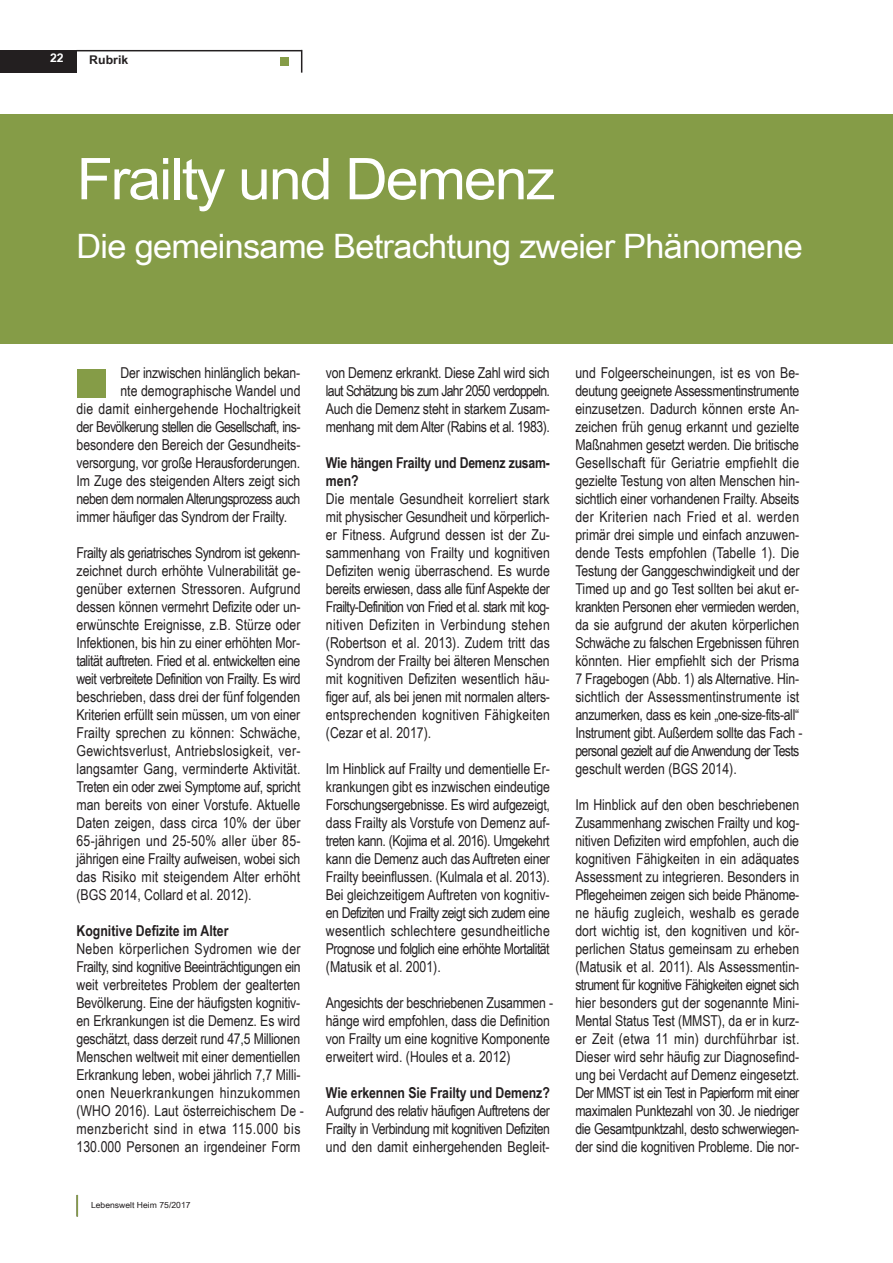
<style>
.page{position:relative;width:893px;height:1263px;background:#fff}
.page>*{position:absolute;margin:0;border:0;box-sizing:border-box;transform-origin:0 0}
.t1{font:57.6px "Arial Narrow";letter-spacing:-.025em;color:#fff;scale:1.25 1}
.t2{font:33.6px "Arial Narrow";letter-spacing:-.02em;color:#fff;scale:1.25 1}
.t3{font:15px/18px "Arial Narrow";letter-spacing:-.005em;color:#231f20;text-align:justify}
.t4{font:700 15px/18px "Arial Narrow";letter-spacing:-.005em;color:#231f20}
.t5{font:15px "Arial Narrow";letter-spacing:-.035em;color:#231f20}
.t6{font:700 12px "Arial Narrow";color:#231f20;scale:1.25 1}
.t7{font:700 12px "Arial Narrow";color:#fff;scale:1.25 1}
.t8{font:8.4px "Arial Narrow";color:#231f20;scale:1.25 1}
</style>
<div class="page">
<div style="left:0;top:115px;width:893px;height:229px;background:#859c47"></div>
<div style="left:0;top:50px;width:77px;height:22px;background:#231f20"></div>
<svg style="left:301px;top:51px;width:1px;height:22px"></svg>
<hr style="left:77px;top:50px;width:225px;height:1px;background:#231f20">
<div style="left:280px;top:57px;width:9px;height:8px;background:#859c47"></div>
<svg style="left:77px;top:1195px;width:1px;height:21px"></svg>
<div style="left:77px;top:369px;width:28px;height:29px;background:#859c47"></div>
<p class="t7" style="left:50px;top:51px;width:12px">22</p>
<p class="t6" style="left:89px;top:53px;width:33px">Rubrik</p>
<h1 class="t1" style="left:77px;top:145px;width:384px">Frailty und Demenz</h1>
<h2 class="t2" style="left:77px;top:226px;width:583px">Die gemeinsame Betrachtung zweier Phänomene</h2>
<p class="t3" style="left:120px;top:364px;width:181px">Der inzwischen hinlänglich bekan-</p>
<p class="t3" style="left:120px;top:382px;width:182px">nte demographische Wandel und</p>
<p class="t3" style="left:77px;top:400px;width:226px">die damit einhergehende Hochaltrigkeit</p>
<p class="t5" style="left:77px;top:418px;width:225px">der Bevölkerung stellen die Gesellschaft, ins-</p>
<p class="t3" style="left:77px;top:436px;width:225px">besondere den Bereich der Gesund heits -</p>
<p class="t3" style="left:77px;top:454px;width:225px">versorgung, vor große Heraus for de run gen.</p>
<p class="t3" style="left:77px;top:472px;width:225px">Im Zuge des steigenden Alters zeigt sich</p>
<p class="t5" style="left:77px;top:490px;width:225px">neben dem normalen Alterungs prozess auch</p>
<p class="t3" style="left:77px;top:508px;width:212px">immer häufiger das Syndrom der Frailty.</p>
<p class="t3" style="left:77px;top:544px;width:226px">Frailty als geriatrisches Syndrom ist gekenn - zeichnet durch erhöhte Vulnerabilität ge - genüber externen Stressoren. Aufgrund dessen können vermehrt Defizite oder un - erwünschte Ereignisse, z.B. Stürze oder Infektionen, bis hin zu einer erhöhten Mor - ta lität auftreten. Fried et al. entwickelten eine weit verbreitete Definition von Frailty. Es wird beschrieben, dass drei der fünf folgenden Kriterien erfüllt sein müssen, um von einer Frailty sprechen zu können: Schwäche, Gewichtsverlust, Antriebslosigkeit, ver&shy;langsamter Gang, verminderte Aktivität.<br>Treten ein oder zwei Symptome auf, spricht man bereits von einer Vorstufe. Aktuelle Daten zeigen, dass circa 10% der über 65-jährigen und 25-50% aller über 85- jährigen eine Frailty aufweisen, wobei sich das Risiko mit steigendem Alter erhöht (BGS 2014, Collard et al. 2012).</p>
<p class="t4" style="left:77px;top:922px;width:153px">Kognitive Defizite im Alter</p>
<p class="t3" style="left:76px;top:940px;width:229px;text-align:left">Neben körperlichen Sydromen wie der Frailty, sind kognitive Beeinträchtigungen ein weit verbreitetes Problem der gealterten Bevölkerung. Eine der häufigsten kognitiv&shy;en Erkrankungen ist die Demenz. Es wird ge schätzt, dass derzeit rund 47,5 Millionen Menschen weltweit mit einer dementiellen Erkrankung leben, wobei jährlich 7,7 Milli - onen Neuerkrankungen hinzukommen (WHO 2016). Laut österreichischem De - menzbericht sind in etwa 115.000 bis 130.000 Personen an irgendeiner Form</p>
<p class="t8" style="left:91px;top:1200px;width:81px">Lebenswelt Heim 75/2017</p>
<p class="t3" style="left:326px;top:364px;width:225px">von De menz erkrankt. Diese Zahl wird sich laut Schätzung bis zum Jahr 2050 verdop peln.<br>Auch die Demenz steht in starkem Zu sam - menhang mit dem Alter (Rabins et al. 1983).</p>
<p class="t4" style="left:326px;top:454px;width:225px">Wie hängen Frailty und Demenz zusam&shy;men?</p>
<p class="t3" style="left:326px;top:490px;width:226px">Die mentale Gesundheit korreliert stark mit physischer Gesundheit und körperlich&shy;er Fitness. Aufgrund dessen ist der Zu - sammenhang von Frailty und kognitiven Defiziten wenig überraschend. Es wurde bereits erwiesen, dass alle fünf Aspekte der Frailty-Definition von Fried et al. stark mit kog&shy;nitiven Defiziten in Verbindung stehen (Robertson et al. 2013). Zudem tritt das Syndrom der Frailty bei älteren Menschen mit kognitiven Defiziten wesentlich häu&shy;figer auf, als bei jenen mit normalen alters - entsprechenden kognitiven Fähigkeiten (Cezar et al. 2017).</p>
<p class="t3" style="left:326px;top:760px;width:226px">Im Hinblick auf Frailty und dementielle Er - krankungen gibt es inzwischen eindeutige Forschungsergebnisse. Es wird aufgezeigt, dass Frailty als Vorstufe von Demenz auf - treten kann. (Kojima et al. 2016). Umgekehrt kann die Demenz auch das Auftreten einer Frailty beeinflussen. (Kulmala et al. 2013).<br>Bei gleichzeitigem Auftreten von kognitiv&shy;en Defiziten und Frailty zeigt sich zudem eine wesentlich schlechtere gesundheitliche Prognose und folglich eine erhöhte Mortalität (Matusik et al. 2001).</p>
<p class="t3" style="left:326px;top:994px;width:229px;text-align:left">Angesichts der beschriebenen Zusammen - hänge wird empfohlen, dass die Definition von Frailty um eine kognitive Komponente erweitert wird. (Houles et a. 2012)</p>
<p class="t4" style="left:326px;top:1084px;width:225px">Wie erkennen Sie Frailty und Demenz?</p>
<p class="t3" style="left:326px;top:1102px;width:226px">Aufgrund des relativ häufigen Auftretens der Frailty in Verbindung mit kognitiven Defiziten und den damit einhergehenden Begleit-</p>
<p class="t3" style="left:575px;top:364px;width:229px;text-align:left">und Folgeerscheinungen, ist es von Be - deutung geeignete Assessment instrumente einzusetzen. Dadurch können erste An - zeichen früh genug erkannt und gezielte Maßnahmen gesetzt werden. Die briti sche Gesellschaft für Geriatrie empfiehlt die gezielte Testung von alten Menschen hin&shy;sichtlich einer vorhandenen Frailty. Abseits der Kriterien nach Fried et al. werden primär drei simple und einfach anzuwen&shy;dende Tests empfohlen (Tabelle 1). Die Testung der Ganggeschwindigkeit und der Timed up and go Test sollten bei akut er - krankten Personen eher vermieden werden, da sie aufgrund der akuten körperlichen Schwäche zu falschen Ergebnissen führen könnten. Hier empfiehlt sich der Prisma 7 Fragebogen (Abb. 1) als Alternative. Hin - sichtlich der Assessmentinstrumente ist anzumerken, dass es kein „one-size-fits-all“ Instrument gibt. Außerdem sollte das Fach - personal gezielt auf die Anwendung der Tests geschult werden (BGS 2014).</p>
<p class="t3" style="left:575px;top:796px;width:226px">Im Hinblick auf den oben beschriebenen Zusammenhang zwischen Frailty und kog&shy;nitiven Defiziten wird empfohlen, auch die kognitiven Fähigkeiten in ein adäquates Assessment zu integrieren. Besonders in Pflegeheimen zeigen sich beide Phänome - ne häufig zugleich, weshalb es gerade dort wichtig ist, den kognitiven und kör&shy;perlichen Status gemeinsam zu erheben (Matusik et al. 2011). Als Assessment in - strument für kognitive Fähigkeiten eignet sich hier besonders gut der sogenannte Mini-Mental Status Test (MMST), da er in kurz&shy;er Zeit (etwa 11 min) durchführbar ist.<br>Dieser wird sehr häufig zur Diagnose find&shy;ung bei Verdacht auf Demenz eingesetzt.<br>Der MMST ist ein Test in Papierform mit einer maximalen Punktezahl von 30. Je niedriger die Gesamtpunktzahl, desto schwerwiegen&shy;der sind die kognitiven Probleme. Die nor-</p>
</div>
